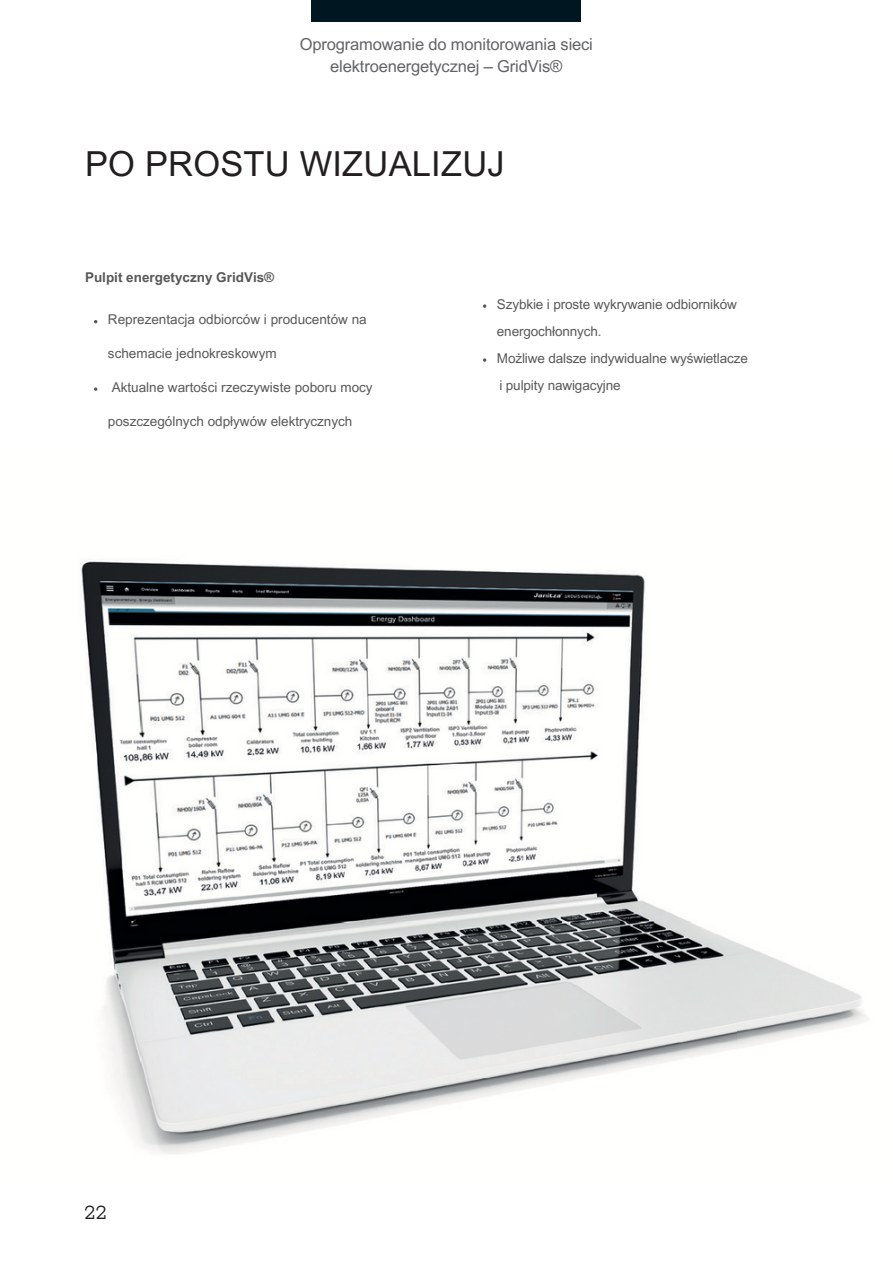
<style>
.page{position:relative;width:893px;height:1264px;background:#fff}
.page>*{position:absolute;margin:0;border:0;box-sizing:border-box;transform-origin:0 0}
.t1{font:34.5px "Arial MT Pro";letter-spacing:.005em;color:#231f20}
.t2{font:21px "Anonymous Pro";color:#231f20}
.t3{font:16.5px/22.5px "Arial MT Pro";letter-spacing:-.01em;color:#626366;text-align:center}
.t4{font:13.5px/27px "Arial MT Pro";color:#58585a}
.t5{font:700 13.5px "Arial MT Pro";color:#58585a}
</style>
<div class="page">
<div style="left:312px;top:0;width:269px;height:21px;background:#001722"></div>
<img style="left:81px;top:561px;width:788px;height:593px">
<svg style="left:94px;top:387px;width:3px;height:4px"></svg>
<svg style="left:483px;top:304px;width:3px;height:4px"></svg>
<svg style="left:483px;top:358px;width:3px;height:4px"></svg>
<p class="t3" style="left:299px;top:35px;width:295px">Oprogramowanie do monitorowania sieci elektroenergetycznej – GridVis®</p>
<p class="t1" style="left:85px;top:151px;width:421px">PO PROSTU WIZUALIZUJ</p>
<p class="t5" style="left:85px;top:272px;width:191px">Pulpit energetyczny GridVis®</p>
<p class="t4" style="left:108px;top:308px;width:260px">Reprezentacja odbiorców i producentów na</p>
<p class="t4" style="left:108px;top:341px;width:170px">schemacie jednokreskowym</p>
<p class="t4" style="left:112px;top:375px;width:262px">Aktualne wartości rzeczywiste poboru mocy</p>
<p class="t4" style="left:108px;top:409px;width:246px">poszczególnych odpływów elektrycznych</p>
<p class="t4" style="left:497px;top:292px;width:241px">Szybkie i proste wykrywanie odbiorników energochłonnych.</p>
<p class="t4" style="left:497px;top:346px;width:252px">Możliwe dalsze indywidualne wyświetlacze</p>
<p class="t4" style="left:499px;top:373px;width:123px">i pulpity nawigacyjne</p>
<p class="t2" style="left:85px;top:1201px;width:25px">22</p>
</div>
